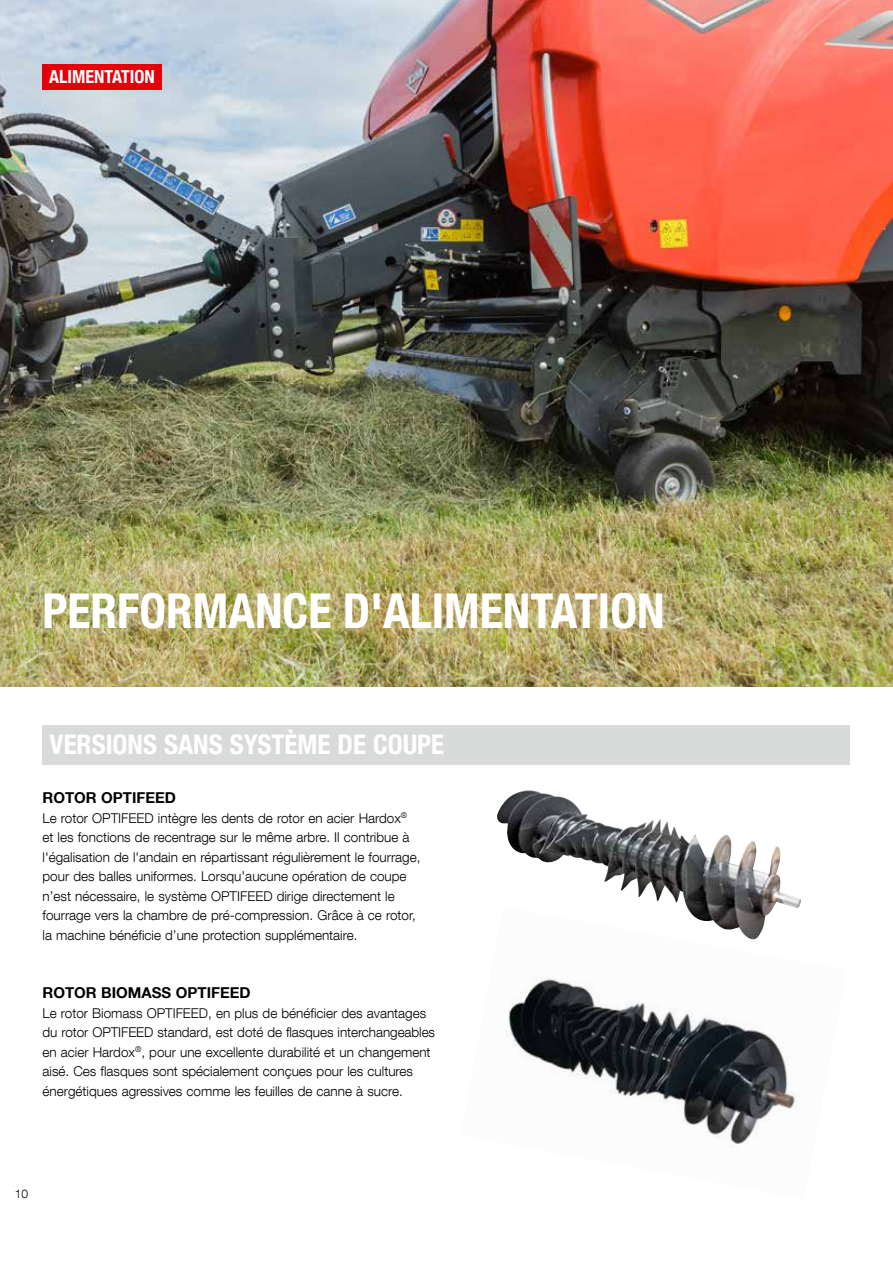
<style>
.page{position:relative;width:893px;height:1263px;background:#fff}
.page>*{position:absolute;margin:0;border:0;box-sizing:border-box;transform-origin:0 0}
.t1{font:700 condensed 48px "Helvetica Neue LT Com";color:#fff}
.t2{font:700 condensed 27px "Helvetica Neue LT Com";color:#fff}
.t3{font:700 condensed 18px "Helvetica Neue LT Com";color:#fff}
.t4{font:700 15px "Helvetica Neue LT Com";color:#000}
.t5{font:300 13.5px/19.5px "Helvetica Neue LT Com";color:#000}
.t6{font:300 12px "Helvetica Neue LT Com";color:#000}
</style>
<div class="page">
<img style="left:0;top:0;width:893px;height:686px">
<img style="left:497px;top:793px;width:304px;height:113px">
<img style="left:507px;top:906px;width:293px;height:241px">
<div style="left:43px;top:725px;width:807px;height:39px;background:#d9dada"></div>
<div style="left:43px;top:64px;width:119px;height:25px;background:#e3000b"></div>
<h3 class="t3" style="left:49px;top:66px;width:107px">ALIMENTATION</h3>
<h1 class="t1" style="left:43px;top:582px;width:624px">PERFORMANCE D'ALIMENTATION</h1>
<h2 class="t2" style="left:50px;top:728px;width:396px">VERSIONS SANS SYSTÈME DE COUPE</h2>
<p class="t4" style="left:43px;top:788px;width:135px">ROTOR OPTIFEED</p>
<p class="t5" style="left:43px;top:808px;width:380px">Le rotor OPTIFEED intègre les dents de rotor en acier Hardox<sup>® </sup>et les fonctions de recentrage sur le même arbre. Il contribue à l'égalisation de l'andain en répartissant régulièrement le fourrage, pour des balles uniformes. Lorsqu’aucune opération de coupe n’est nécessaire, le système OPTIFEED dirige directement le fourrage vers la chambre de pré-compression. Grâce à ce rotor, la machine bénéficie d’une protection supplémentaire.</p>
<p class="t4" style="left:43px;top:983px;width:210px">ROTOR BIOMASS OPTIFEED</p>
<p class="t5" style="left:43px;top:1003px;width:394px">Le rotor Biomass OPTIFEED, en plus de bénéficier des avantages du rotor OPTIFEED standard, est doté de flasques interchangeables en acier Hardox<sup>®</sup>, pour une excellente durabilité et un changement aisé. Ces flasques sont spécialement conçues pour les cultures énergétiques agressives comme les feuilles de canne à sucre.</p>
<p class="t6" style="left:15px;top:1186px;width:15px">10</p>
</div>
